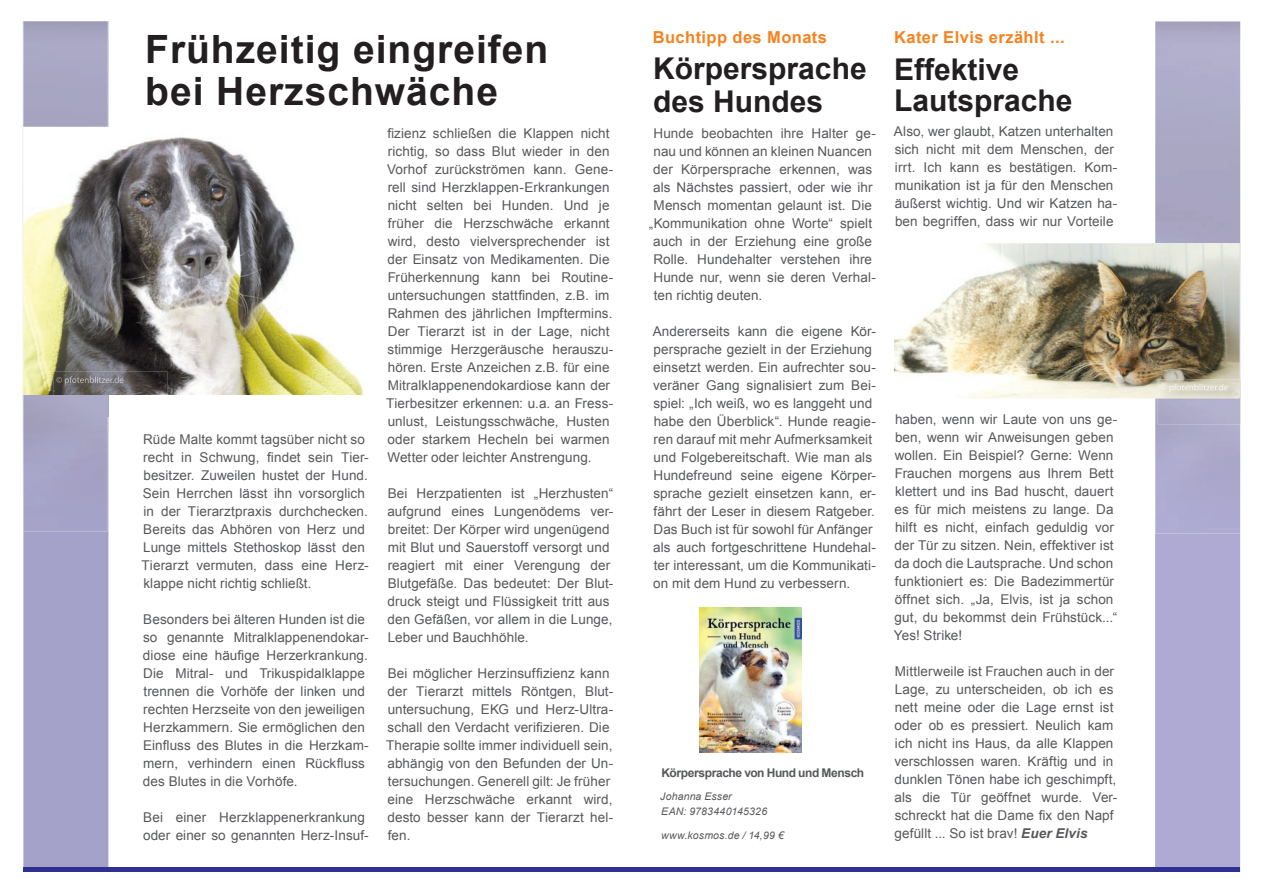
<style>
.page{position:relative;width:1263px;height:893px;background:#fff}
.page>*{position:absolute;margin:0;border:0;box-sizing:border-box;transform-origin:0 0}
.t1{font:700 39px/42px "Arial";letter-spacing:.025em;color:#231f20}
.t2{font:700 30px/33px "Arial";color:#231f20}
.t3{font:700 16.5px "Arial";letter-spacing:.025em;color:#f58220}
.t4{font:13.5px/18px "Arial";letter-spacing:.005em;color:#57585a}
.t5{font:700 12px "Arial";letter-spacing:-.035em;color:#57585a}
.t6{font:italic 10.5px/15px "Arial";letter-spacing:.015em;color:#57585a}
.s1{font-weight:700;font-style:italic}
</style>
<div class="page">
<div style="left:23px;top:531px;width:85px;height:336px;background:#a5a2ca"></div>
<div style="left:23px;top:867px;width:608px;height:5px;background:#2e3092"></div>
<img style="left:23px;top:21px;width:85px;height:510px">
<div style="left:1155px;top:533px;width:85px;height:339px;background:#afaad3"></div>
<div style="left:631px;top:867px;width:608px;height:5px;background:#2e3092"></div>
<img style="left:1155px;top:21px;width:85px;height:512px">
<img style="left:894px;top:243px;width:345px;height:155px">
<img style="left:700px;top:608px;width:101px;height:145px">
<img style="left:1158px;top:379px;width:83px;height:45px">
<img style="left:1158px;top:379px;width:81px;height:19px">
<img style="left:1161px;top:384px;width:67px;height:8px">
<img style="left:23px;top:127px;width:341px;height:268px">
<img style="left:53px;top:372px;width:114px;height:45px">
<svg style="left:108px;top:395px;width:1px;height:22px"></svg>
<img style="left:57px;top:376px;width:66px;height:9px">
<h1 class="t1" style="left:145px;top:30px;width:405px">Frühzeitig eingreifen bei Herzschwäche</h1>
<p class="t4" style="left:142px;top:430px;width:229px">Rüde Malte kommt tagsüber nicht so recht in Schwung, findet sein Tier&shy;besitzer. Zuweilen hustet der Hund.<br>Sein Herrchen lässt ihn vorsorglich in der Tierarztpraxis durchchecken.<br>Bereits das Abhören von Herz und Lunge mittels Stethoskop lässt den Tierarzt vermuten, dass eine Herz&shy;klappe nicht richtig schließt.</p>
<p class="t4" style="left:143px;top:610px;width:227px">Besonders bei älteren Hunden ist die so genannte Mitralklappenendokar&shy;diose eine häufige Herzerkrankung.<br>Die Mitral- und Trikuspidalklappe trennen die Vorhöfe der linken und rechten Herzseite von den jeweiligen Herzkammern. Sie ermöglichen den Einfluss des Blutes in die Herzkam&shy;mern, verhindern einen Rückfluss des Blutes in die Vorhöfe.</p>
<p class="t4" style="left:143px;top:808px;width:227px">Bei einer Herzklappenerkrankung oder einer so genannten Herz-Insuf-</p>
<p class="t4" style="left:386px;top:124px;width:229px">fizienz schließen die Klappen nicht richtig, so dass Blut wieder in den Vorhof zurückströmen kann. Gene&shy;rell sind Herzklappen-Erkrankungen nicht selten bei Hunden. Und je früher die Herzschwäche erkannt wird, desto vielversprechender ist der Einsatz von Medikamenten. Die Früherkennung kann bei Routine&shy;untersuchungen stattfinden, z.B. im Rahmen des jährlichen Impftermins.<br>Der Tierarzt ist in der Lage, nicht stimmige Herzgeräusche herauszu&shy;hören. Erste Anzeichen z.B. für eine Mitralklappenendokardiose kann der Tierbesitzer erkennen: u.a. an Fress&shy;unlust, Leistungsschwäche, Husten oder starkem Hecheln bei warmen Wetter oder leichter Anstrengung.</p>
<p class="t4" style="left:387px;top:484px;width:227px">Bei Herzpatienten ist „Herzhusten“ aufgrund eines Lungenödems ver&shy;breitet: Der Körper wird ungenügend mit Blut und Sauerstoff versorgt und reagiert mit einer Verengung der Blutgefäße. Das bedeutet: Der Blut&shy;druck steigt und Flüssigkeit tritt aus den Gefäßen, vor allem in die Lunge, Leber und Bauchhöhle.</p>
<p class="t4" style="left:386px;top:664px;width:229px">Bei möglicher Herzinsuffizienz kann der Tierarzt mittels Röntgen, Blut&shy;untersuchung, EKG und Herz-Ultra&shy;schall den Verdacht verifizieren. Die Therapie sollte immer individuell sein, abhängig von den Befunden der Un&shy;tersuchungen. Generell gilt: Je früher eine Herzschwäche erkannt wird, desto besser kann der Tierarzt hel&shy;fen.</p>
<p class="t3" style="left:653px;top:26px;width:176px">Buchtipp des Monats</p>
<p class="t3" style="left:894px;top:26px;width:172px">Kater Elvis erzählt ...</p>
<h2 class="t2" style="left:653px;top:52px;width:215px">Körpersprache des Hundes</h2>
<h2 class="t2" style="left:894px;top:55px;width:180px;line-height:31.5px">Effektive<br>Lautsprache</h2>
<p class="t4" style="left:653px;top:125px;width:224px">Hunde beobachten ihre Halter ge-</p>
<p class="t4" style="left:653px;top:143px;width:220px">nau und können an kleinen Nuancen</p>
<p class="t4" style="left:653px;top:161px;width:220px">der Körpersprache erkennen, was</p>
<p class="t4" style="left:653px;top:179px;width:221px">als Nächstes passiert, oder wie ihr</p>
<p class="t4" style="left:653px;top:197px;width:220px">Mensch momentan gelaunt ist. Die</p>
<p class="t4" style="left:649px;top:214px;width:225px">„Kommunikation ohne Worte“ spielt</p>
<p class="t4" style="left:653px;top:232px;width:220px">auch in der Erziehung eine große</p>
<p class="t4" style="left:653px;top:250px;width:220px">Rolle. Hundehalter verstehen ihre</p>
<p class="t4" style="left:653px;top:268px;width:224px">Hunde nur, wenn sie deren Verhal-</p>
<p class="t4" style="left:654px;top:286px;width:110px">ten richtig deuten.</p>
<p class="t4" style="left:653px;top:322px;width:225px">Andererseits kann die eigene Kör&shy;persprache gezielt in der Erziehung einsetzt werden. Ein aufrechter sou&shy;veräner Gang signalisiert zum Bei&shy;spiel: „Ich weiß, wo es langgeht und habe den Überblick“. Hunde reagie&shy;ren darauf mit mehr Aufmerksamkeit und Folgebereitschaft. Wie man als Hundefreund seine eigene Körper&shy;sprache gezielt einsetzen kann, er&shy;fährt der Leser in diesem Ratgeber.<br>Das Buch ist für sowohl für Anfänger als auch fortgeschrittene Hundehal&shy;ter interessant, um die Kommunikati&shy;on mit dem Hund zu verbessern.</p>
<p class="t5" style="left:662px;top:764px;width:204px">Körpersprache von Hund und Mensch</p>
<p class="t6" style="left:660px;top:789px;width:108px">Johanna Esser<br>EAN: 9783440145326</p>
<p class="t6" style="left:661px;top:828px;width:124px">www.kosmos.de / 14,99 €</p>
<p class="t4" style="left:894px;top:122px;width:225px">Also, wer glaubt, Katzen unterhalten sich nicht mit dem Menschen, der irrt. Ich kann es bestätigen. Kom&shy;munikation ist ja für den Menschen äußerst wichtig. Und wir Katzen ha&shy;ben begriffen, dass wir nur Vorteile</p>
<p class="t4" style="left:894px;top:410px;width:225px">haben, wenn wir Laute von uns ge&shy;ben, wenn wir Anweisungen geben wollen. Ein Beispiel? Gerne: Wenn Frauchen morgens aus Ihrem Bett klettert und ins Bad huscht, dauert es für mich meistens zu lange. Da hilft es nicht, einfach geduldig vor der Tür zu sitzen. Nein, effektiver ist da doch die Lautsprache. Und schon funktioniert es: Die Badezimmertür öffnet sich. „Ja, Elvis, ist ja schon gut, du bekommst dein Frühstück...“ Yes! Strike!</p>
<p class="t4" style="left:894px;top:662px;width:224px">Mittlerweile ist Frauchen auch in der Lage, zu unterscheiden, ob ich es nett meine oder die Lage ernst ist oder ob es pressiert. Neulich kam ich nicht ins Haus, da alle Klappen verschlossen waren. Kräftig und in dunklen Tönen habe ich geschimpft, als die Tür geöffnet wurde. Ver&shy;schreckt hat die Dame fix den Napf gefüllt ... So ist brav! <span class="s1">Euer Elvis</span></p>
</div>
